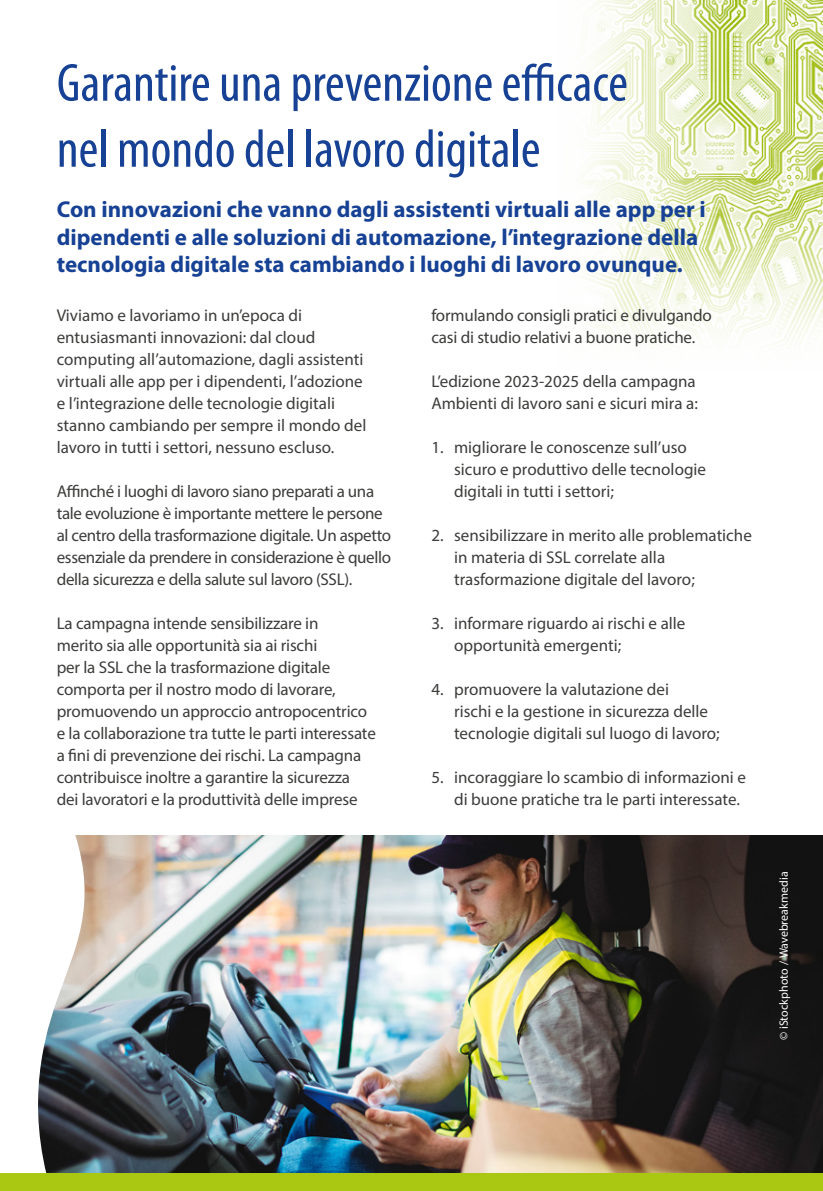
<style>
.page{position:relative;width:823px;height:1191px;background:#fff}
.page>*{position:absolute;margin:0;border:0;box-sizing:border-box;transform-origin:0 0}
.Title_H1{font:condensed 54px/66px "Myriad Pro";color:#164194}
.Paragraph_title{font:700 23px/27.6px "Myriad Pro";color:#164194}
.t1{font:17px/22px "Myriad Pro";letter-spacing:-.005em;color:#3c3c3b}
.t2{font:12px "Myriad Pro";color:#fff}
</style>
<div class="page">
<img style="left:583px;top:0;width:239px;height:345px">
<img style="left:98px;top:835px;width:724px;height:339px">
<svg style="left:0;top:835px;width:98px;height:339px"></svg>
<div style="left:0;top:1174px;width:822px;height:17px;background:#aac811"></div>
<h1 class="Title_H1" style="left:57px;top:49px;width:572px">Garantire una prevenzione efficace nel mondo del lavoro digitale</h1>
<p class="Paragraph_title" style="left:57px;top:196px;width:650px">Con innovazioni che vanno dagli assistenti virtuali alle app per i dipendenti e alle soluzioni di automazione, l’integrazione della tecnologia digitale sta cambiando i luoghi di lavoro ovunque.</p>
<p class="t1" style="left:57px;top:304px;width:311px">Viviamo e lavoriamo in un’epoca di entusiasmanti innovazioni: dal cloud computing all’automazione, dagli assistenti virtuali alle app per i dipendenti, l’adozione e l’integrazione delle tecnologie digitali stanno cambiando per sempre il mondo del lavoro in tutti i settori, nessuno escluso.</p>
<p class="t1" style="left:57px;top:480px;width:336px">Affinché i luoghi di lavoro siano preparati a una tale evoluzione è importante mettere le persone al centro della trasformazione digitale. Un aspetto essenziale da prendere in considerazione è quello della sicurezza e della salute sul lavoro (SSL).</p>
<p class="t1" style="left:57px;top:612px;width:320px">La campagna intende sensibilizzare in<br>merito sia alle opportunità sia ai rischi<br>per la SSL che la trasformazione digitale comporta per il nostro modo di lavorare, promuovendo un approccio antropocentrico e la collaborazione tra tutte le parti interessate a fini di prevenzione dei rischi. La campagna contribuisce inoltre a garantire la sicurezza dei lavoratori e la produttività delle imprese</p>
<p class="t1" style="left:431px;top:304px;width:282px">formulando consigli pratici e divulgando casi di studio relativi a buone pratiche.</p>
<p class="t1" style="left:431px;top:370px;width:268px">L’edizione 2023-2025 della campagna<br>Ambienti di lavoro sani e sicuri mira a:</p>
<p class="t1" style="left:454px;top:436px;width:253px;text-indent:-23px">1. migliorare le conoscenze sull’uso sicuro e produttivo delle tecnologie digitali in tutti i settori;</p>
<p class="t1" style="left:454px;top:524px;width:299px;text-indent:-23px">2. sensibilizzare in merito alle problematiche in materia di SSL correlate alla trasformazione digitale del lavoro;</p>
<p class="t1" style="left:454px;top:612px;width:233px;text-indent:-23px">3. informare riguardo ai rischi e alle opportunità emergenti;</p>
<p class="t1" style="left:454px;top:678px;width:267px;text-indent:-23px">4. promuovere la valutazione dei<br>rischi e la gestione in sicurezza delle tecnologie digitali sul luogo di lavoro;</p>
<p class="t1" style="left:454px;top:766px;width:293px;text-indent:-23px">5. incoraggiare lo scambio di informazioni e di buone pratiche tra le parti interessate.</p>
<p class="t2" style="left:775px;top:1040px;width:170px;rotate:-90deg">© iStockphoto / Wavebreakmedia</p>
</div>
